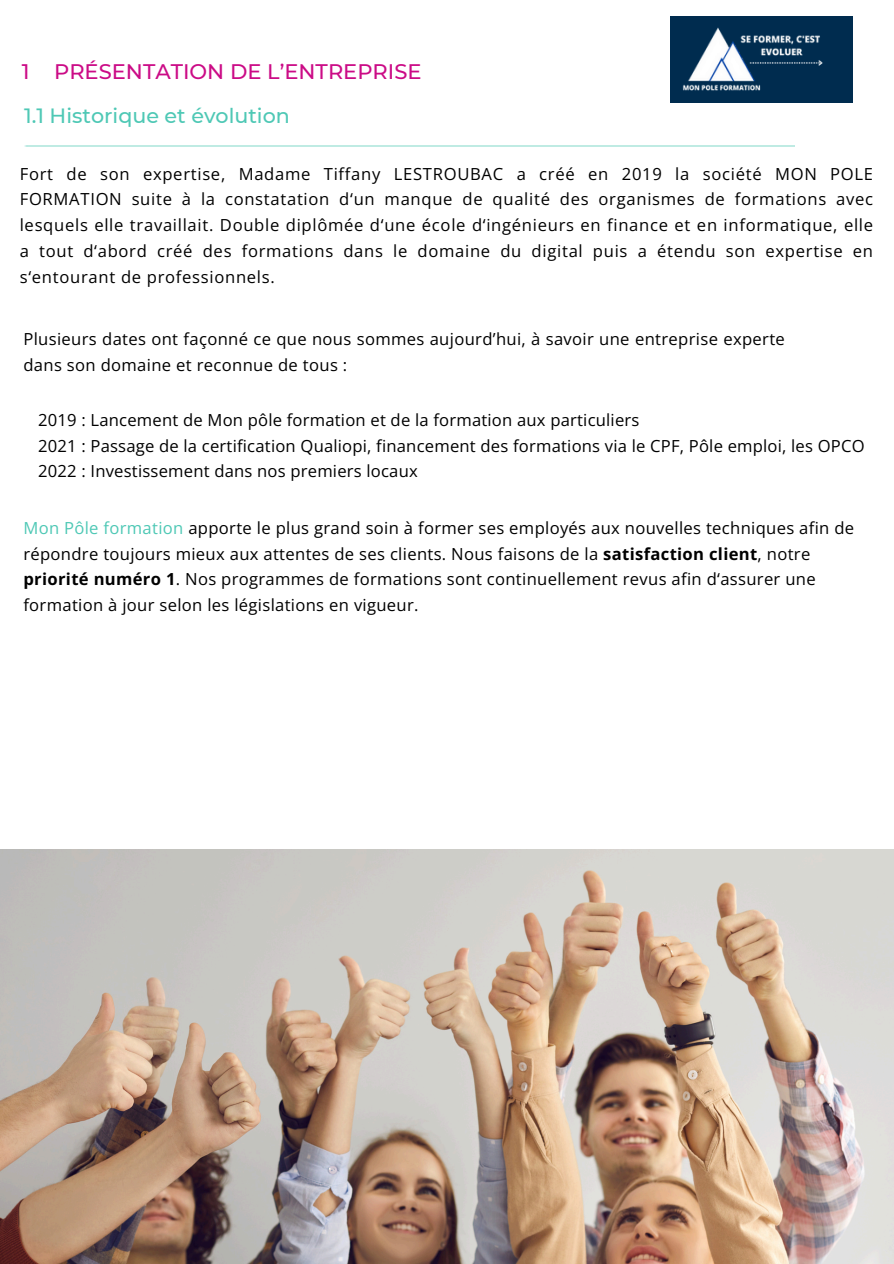
<style>
.page{position:relative;width:894px;height:1264px;background:#fff}
.page>*{position:absolute;margin:0;border:0;box-sizing:border-box;transform-origin:0 0}
.t1{font:500 21px "Montserrat";color:#cb0b86}
.t2{font:500 20.7px "Montserrat";color:#4ec8b5}
.t3{font:16.65px/25.8px "Open Sans";letter-spacing:.02em;color:#000}
.s1{color:#4ec8b5}
.s2{font-weight:700}
</style>
<div class="page">
<div style="left:669px;top:17px;width:183px;height:86px;background:#002c4f"></div>
<img style="left:682px;top:23px;width:171px;height:73px">
<img style="left:0;top:849px;width:893px;height:414px">
<h1 class="t1" style="left:22px;top:59px;width:9px">1</h1>
<h2 class="t1" style="left:54px;top:59px;width:369px">PRÉSENTATION DE L’ENTREPRISE</h2>
<p class="t2" style="left:24px;top:103px;width:267px">1.1 Historique et évolution</p>
<p class="t3" style="left:20px;top:160px;width:854px;text-align:justify">Fort de son expertise, Madame Tiffany LESTROUBAC a créé en 2019 la société MON POLE FORMATION suite à la constatation d‘un manque de qualité des organismes de formations avec lesquels elle travaillait. Double diplômée d‘une école d‘ingénieurs en finance et en informatique, elle a tout d‘abord créé des formations dans le domaine du digital puis a étendu son expertise en s‘entourant de professionnels.</p>
<p class="t3" style="left:23px;top:325px;width:762px">Plusieurs dates ont façonné ce que nous sommes aujourd’hui, à savoir une entreprise experte dans son domaine et reconnue de tous :</p>
<p class="t3" style="left:38px;top:406px;width:602px">2019 : Lancement de Mon pôle formation et de la formation aux particuliers</p>
<p class="t3" style="left:38px;top:432px;width:827px">2021 : Passage de la certification Qualiopi, financement des formations via le CPF, Pôle emploi, les OPCO</p>
<p class="t3" style="left:38px;top:458px;width:381px">2022 : Investissement dans nos premiers locaux</p>
<p class="t3" style="left:23px;top:514px;width:832px"><span class="s1">Mon Pôle formation</span> apporte le plus grand soin à former ses employés aux nouvelles techniques afin de répondre toujours mieux aux attentes de ses clients. Nous faisons de la <span class="s2">satisfaction client</span>, notre <span class="s2">priorité numéro 1</span>. Nos programmes de formations sont continuellement revus afin d‘assurer une formation à jour selon les législations en vigueur.</p>
</div>
